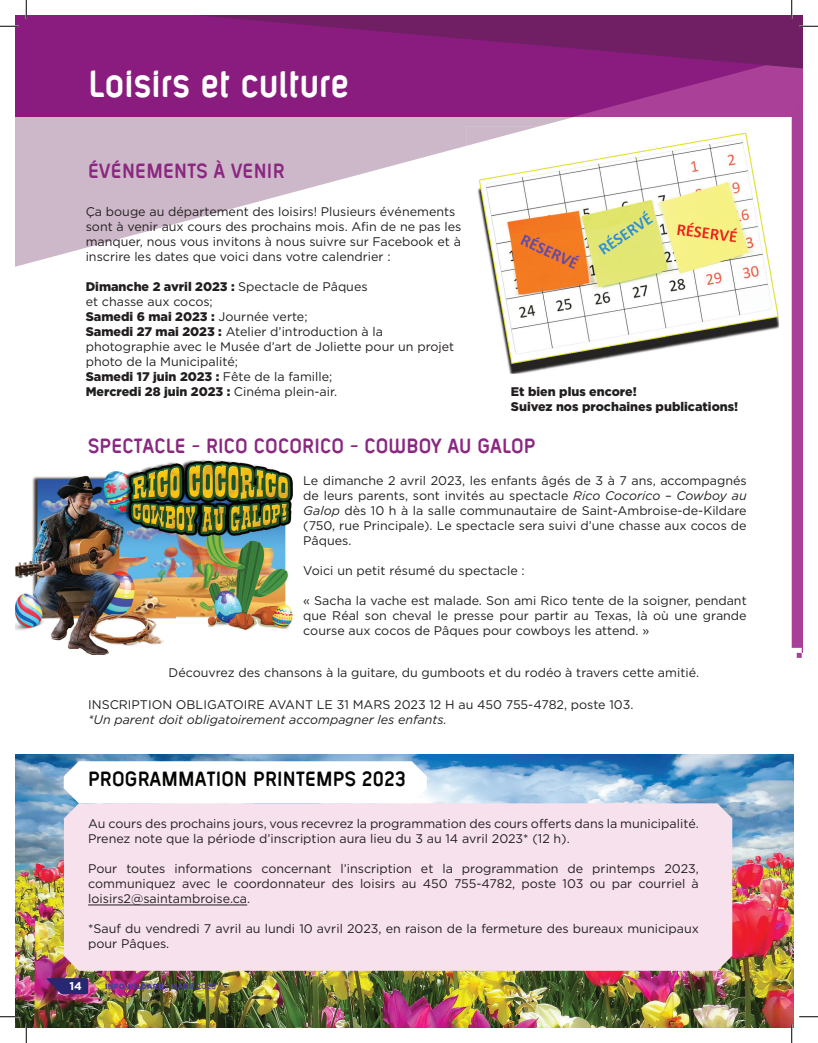
<style>
.page{position:relative;width:818px;height:1043px;background:#fff}
.page>*{position:absolute;margin:0;border:0;box-sizing:border-box;transform-origin:0 0}
.t1{font:700 condensed 41.25px "Layar Bahtera Dd W01";color:#fff}
.t2{font:700 condensed 22.5px "Layar Bahtera Dd W01";letter-spacing:.01em;color:#8a2780}
.t3{font:700 condensed 22.5px "Layar Bahtera Dd W01";letter-spacing:.01em;color:#040503}
.t4{font:12.5px/15px "Gotham HTF";color:#231f20}
.t5{font:italic 12.5px "Gotham HTF";color:#231f20}
.t6{font:900 12.5px/15px "Gotham HTF";color:#231f20}
.t7{font:700 11.25px "Gotham HTF";color:#fff}
.t8{font:900 7.5px "Gotham HTF";letter-spacing:.02em;color:#513a97}
.s1{font-weight:900}
.s2{font-style:italic}
.s3{font-weight:400}
.s4{font-weight:500}
</style>
<div class="page">
<img style="left:15px;top:754px;width:778px;height:274px">
<svg style="left:46px;top:978px;width:42px;height:16px"></svg>
<svg style="left:15px;top:116px;width:623px;height:151px;fill:#cdb8c9"></svg>
<div style="left:64px;top:803px;width:668px;height:167px;background:#f6e1ed"></div>
<div style="left:15px;top:15px;width:106px;height:101px;background:#8a1c7f"></div>
<svg style="left:121px;top:15px;width:669px;height:101px;fill:#8a1c7f"></svg>
<svg style="left:64px;top:761px;width:363px;height:42px"></svg>
<hr style="left:88px;top:904px;width:159px;height:1px;background:#231f20">
<img style="left:15px;top:459px;width:278px;height:195px">
<img style="left:466px;top:127px;width:313px;height:247px">
<img style="left:466px;top:127px;width:71px;height:19px">
<svg style="left:0;top:25px;width:19px;height:2px"></svg>
<svg style="left:0;top:1015px;width:19px;height:2px"></svg>
<svg style="left:799px;top:1016px;width:19px;height:1px"></svg>
<svg style="left:25px;top:0;width:2px;height:19px"></svg>
<svg style="left:25px;top:1024px;width:2px;height:18px"></svg>
<svg style="left:790px;top:0;width:28px;height:658px"></svg>
<svg style="left:790px;top:1024px;width:2px;height:18px"></svg>
<h1 class="t1" style="left:88px;top:64px;width:262px">Loisirs et culture</h1>
<h2 class="t2" style="left:88px;top:160px;width:198px">ÉVÉNEMENTS À VENIR</h2>
<p class="t4" style="left:86px;top:204px;width:377px">Ça bouge au département des loisirs! Plusieurs événements sont à venir aux cours des prochains mois. Afin de ne pas les manquer, nous vous invitons à nous suivre sur Facebook et à inscrire les dates que voici dans votre calendrier :</p>
<p class="t4" style="left:86px;top:279px;width:370px"><span class="s1">Dimanche 2 avril 2023 :</span> Spectacle de Pâques<br>et chasse aux cocos;<br><span class="s1">Samedi 6 mai 2023 :</span> Journée verte;<br><span class="s1">Samedi 27 mai 2023 :</span> Atelier d’introduction à la photographie avec le Musée d’art de Joliette pour un projet photo de la Municipalité;<br><span class="s1">Samedi 17 juin 2023 :</span> Fête de la famille;<br><span class="s1">Mercredi 28 juin 2023 :</span> Cinéma plein-air.</p>
<h2 class="t2" style="left:88px;top:435px;width:449px">SPECTACLE – RICO COCORICO – COWBOY AU GALOP</h2>
<p class="t4" style="left:303px;top:473px;width:445px;text-align:justify">Le dimanche 2 avril 2023, les enfants âgés de 3 à 7 ans, accompagnés de leurs parents, sont invités au spectacle <span class="s2">Rico Cocorico – Cowboy au Galop</span> dès 10 h à la salle communautaire de Saint-Ambroise-de-Kildare (750, rue Principale). Le spectacle sera suivi d’une chasse aux cocos de Pâques.</p>
<p class="t4" style="left:303px;top:563px;width:223px">Voici un petit résumé du spectacle :</p>
<p class="t4" style="left:303px;top:593px;width:445px;text-align:justify">« Sacha la vache est malade. Son ami Rico tente de la soigner, pendant que Réal son cheval le presse pour partir au Texas, là où une grande course aux cocos de Pâques pour cowboys les attend. »</p>
<p class="t6" style="left:511px;top:384px;width:229px">Et bien plus encore!<br>Suivez nos prochaines publications!</p>
<p class="t4" style="left:168px;top:665px;width:532px">Découvrez des chansons à la guitare, du gumboots et du rodéo à travers cette amitié.</p>
<p class="t4" style="left:88px;top:697px;width:546px">INSCRIPTION OBLIGATOIRE AVANT LE 31 MARS 2023 12 H au 450 755-4782, poste 103.</p>
<p class="t5" style="left:88px;top:713px;width:360px">*Un parent doit obligatoirement accompagner les enfants.</p>
<h2 class="t3" style="left:88px;top:768px;width:319px">PROGRAMMATION PRINTEMPS 2023</h2>
<p class="t4" style="left:88px;top:816px;width:612px">Au cours des prochains jours, vous recevrez la programmation des cours offerts dans la municipalité.<br>Prenez note que la période d’inscription aura lieu du 3 au 14 avril 2023* (12 h).</p>
<p class="t4" style="left:88px;top:861px;width:612px;text-align:justify">Pour toutes informations concernant l’inscription et la programmation de printemps 2023, communiquez avec le coordonnateur des loisirs au 450 755-4782, poste 103 ou par courriel à loisirs2@saintambroise.ca.</p>
<p class="t4" style="left:88px;top:921px;width:612px">*Sauf du vendredi 7 avril au lundi 10 avril 2023, en raison de la fermeture des bureaux municipaux pour Pâques.</p>
<p class="t7" style="left:69px;top:979px;width:14px">14</p>
<p class="t8" style="left:105px;top:982px;width:113px">INFO-KILDARE <span class="s3">|</span> <span class="s4">MARS 2023</span></p>
</div>
